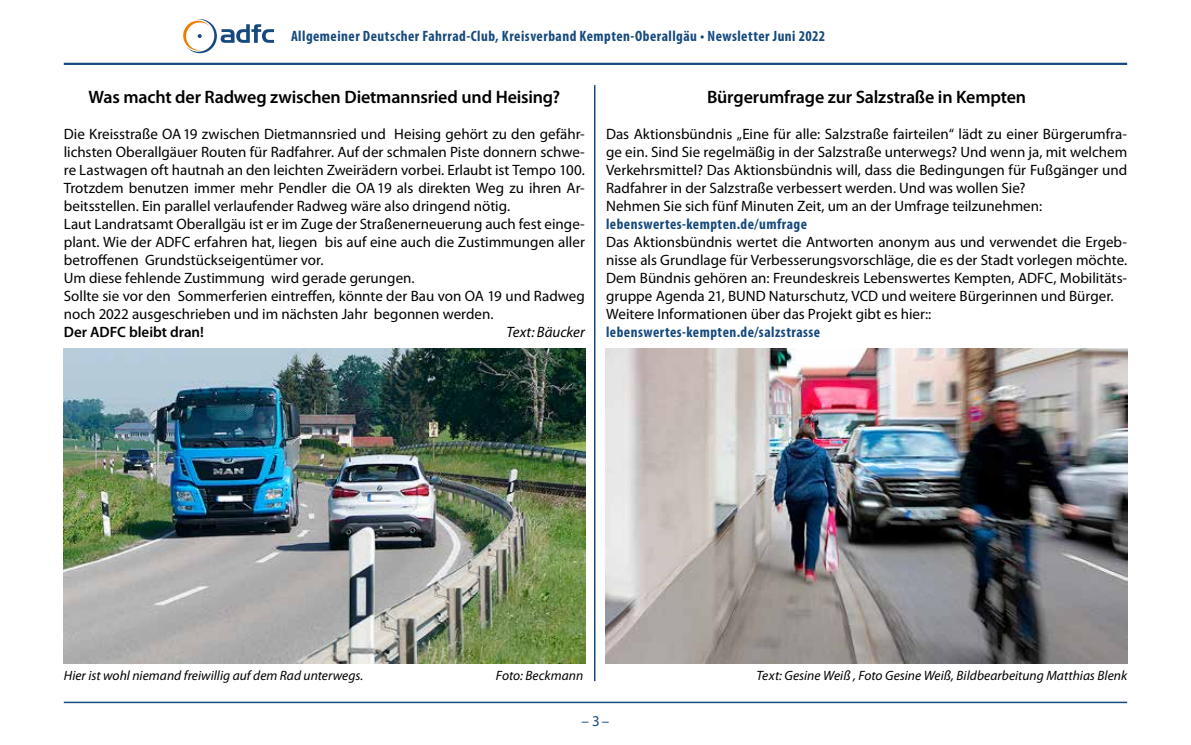
<style>
.page{position:relative;width:1191px;height:745px;background:#fff}
.page>*{position:absolute;margin:0;border:0;box-sizing:border-box;transform-origin:0 0}
.t1{font:600 18px "Myriad Pro";letter-spacing:-.01em;color:#000}
.t2{font:15px/18px "Myriad Pro";color:#000}
.t3{font:700 condensed 15px "Myriad Pro";letter-spacing:.03em;color:#164a7e}
.t4{font:600 15px "Myriad Pro";color:#000}
.t5{font:italic 15px "Myriad Pro";color:#000}
.t6{font:15px "Myriad Pro";color:#164a7e}
.t7{font:italic 13.5px "Myriad Pro";color:#000}
</style>
<div class="page">
<hr style="left:64px;top:63px;width:1063px;height:2px;background:#164a7e">
<hr style="left:64px;top:701px;width:1063px;height:1px;background:#164a7e">
<svg style="left:183px;top:19px;width:91px;height:34px"></svg>
<hr style="left:594px;top:85px;width:1px;height:595px;background:#164a7e">
<img style="left:606px;top:348px;width:521px;height:315px">
<img style="left:64px;top:348px;width:521px;height:315px">
<p class="t3" style="left:291px;top:27px;width:535px">Allgemeiner Deutscher Fahrrad-Club, Kreisverband Kempten-Oberallgäu • Newsletter Juni 2022</p>
<p class="t1" style="left:89px;top:86px;width:473px">Was macht der Radweg zwischen Dietmannsried und Heising?</p>
<p class="t2" style="left:64px;top:125px;width:522px">Die Kreisstraße OA19 zwischen Dietmannsried und Heising gehört zu den gefähr&shy;lichsten Oberallgäuer Routen für Radfahrer. Auf der schmalen Piste donnern schwe&shy;re Lastwagen oft hautnah an den leichten Zweirädern vorbei. Erlaubt ist Tempo 100.<br>Trotzdem benutzen immer mehr Pendler die OA19 als direkten Weg zu ihren Ar&shy;beitsstellen. Ein parallel verlaufender Radweg wäre also dringend nötig.<br>Laut Landratsamt Oberallgäu ist er im Zuge der Straßenerneuerung auch fest einge&shy;plant. Wie der ADFC erfahren hat, liegen bis auf eine auch die Zustimmungen aller betroffenen Grundstückseigentümer vor.<br>Um diese fehlende Zustimmung wird gerade gerungen.<br>Sollte sie vor den Sommerferien eintreffen, könnte der Bau von OA 19 und Radweg noch 2022 ausgeschrieben und im nächsten Jahr begonnen werden.</p>
<p class="t4" style="left:64px;top:322px;width:142px">Der ADFC bleibt dran!</p>
<p class="t5" style="left:506px;top:323px;width:80px">Text: Bäucker</p>
<p class="t1" style="left:707px;top:86px;width:321px">Bürgerumfrage zur Salzstraße in Kempten</p>
<p class="t2" style="left:606px;top:125px;width:522px">Das Aktionsbündnis „Eine für alle: Salzstraße fairteilen“ lädt zu einer Bürgerumfra&shy;ge ein. Sind Sie regelmäßig in der Salzstraße unterwegs? Und wenn ja, mit welchem Verkehrsmittel? Das Aktionsbündnis will, dass die Bedingungen für Fußgänger und Radfahrer in der Salzstraße verbessert werden. Und was wollen Sie?<br>Nehmen Sie sich fünf Minuten Zeit, um an der Umfrage teilzunehmen:</p>
<p class="t3" style="left:606px;top:215px;width:202px">lebenswertes-kempten.de/umfrage</p>
<p class="t2" style="left:606px;top:233px;width:522px">Das Aktionsbündnis wertet die Antworten anonym aus und verwendet die Ergeb&shy;nisse als Grundlage für Verbesserungsvorschläge, die es der Stadt vorlegen möchte.<br>Dem Bündnis gehören an: Freundeskreis Lebenswertes Kempten, ADFC, Mobilitäts&shy;gruppe Agenda 21, BUND Naturschutz, VCD und weitere Bürgerinnen und Bürger.<br>Weitere Informationen über das Projekt gibt es hier::</p>
<p class="t3" style="left:606px;top:323px;width:215px">lebenswertes-kempten.de/salzstrasse</p>
<p class="t7" style="left:64px;top:666px;width:301px">Hier ist wohl niemand freiwillig auf dem Rad unterwegs.</p>
<p class="t7" style="left:496px;top:666px;width:89px">Foto: Beckmann</p>
<p class="t7" style="left:756px;top:666px;width:372px">Text: Gesine Weiß , Foto Gesine Weiß, Bildbearbeitung Matthias Blenk</p>
<p class="t6" style="left:581px;top:711px;width:29px">– 3–</p>
</div>
